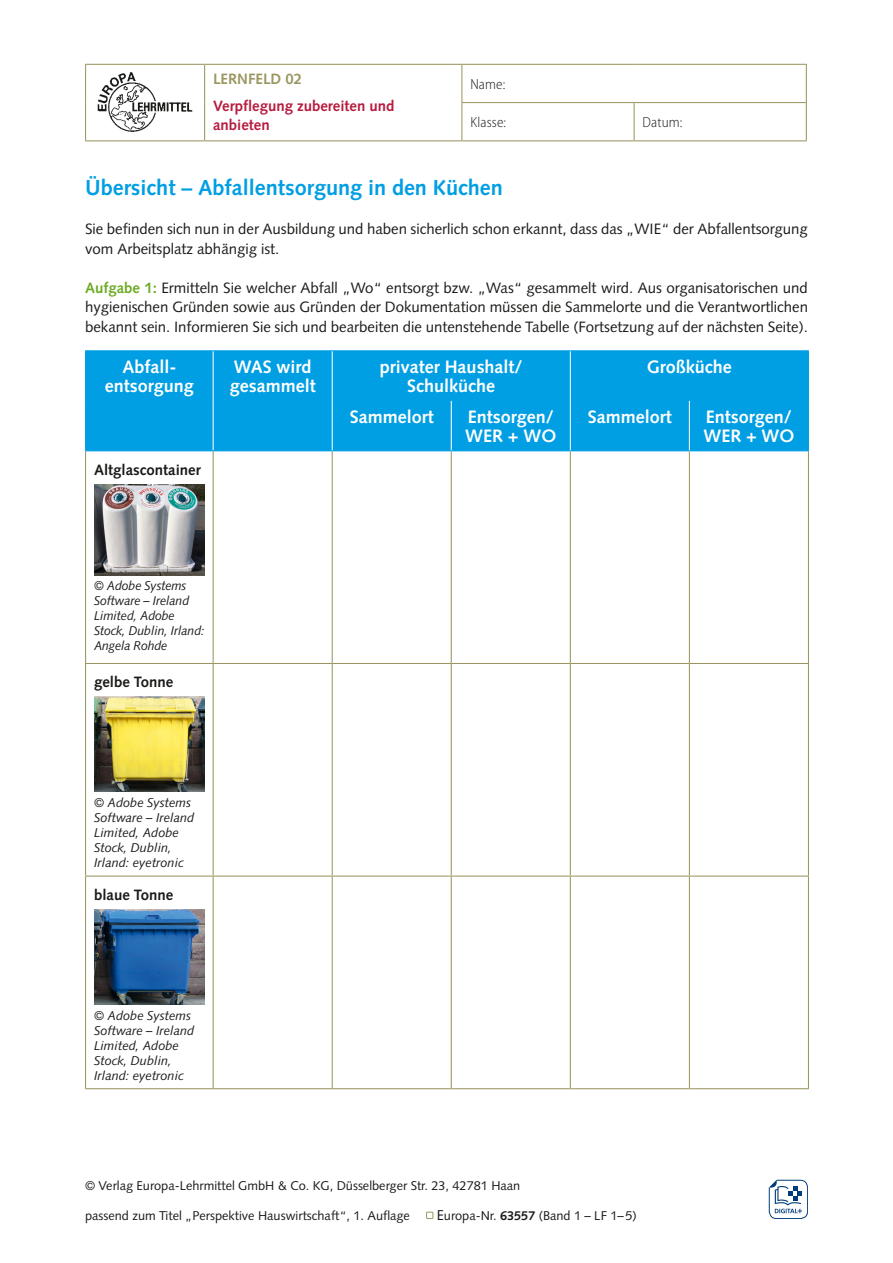
<style>
.page{position:relative;width:893px;height:1263px;background:#fff}
.page>*{position:absolute;margin:0;border:0;box-sizing:border-box;transform-origin:0 0}
.t1{font:700 21.75px "Syntax LT Std";color:#009ee3}
.t2{font:700 18px/19.5px "Syntax LT Std";color:#fff}
.t3{font:15px/19.5px "Syntax LT Std";color:#1a1a18}
.t4{font:700 15px "Syntax LT Std";color:#1a1a18}
.t5{font:700 15px/18.8px "Syntax LT Std";color:#b71b3e}
.t6{font:700 15px "Syntax LT Std";color:#9b9661}
.t7{font:300 semi-condensed 14.7px "Myriad Pro";letter-spacing:.01em;color:#1a1a18}
.t8{font:italic 12.75px/15px "Syntax LT Std";color:#1a1a18}
.t9{font:12.75px "Syntax LT Std";color:#1a1a18}
.s1{font-weight:700;color:#6dab25}
.s2{font-size:14.25px}
.s3{font-weight:700}
</style>
<div class="page">
<hr style="left:85px;top:64px;width:120px;height:1px;background:#9b9661">
<hr style="left:85px;top:65px;width:1px;height:38px;background:#9b9661">
<hr style="left:205px;top:64px;width:257px;height:1px;background:#9b9661">
<hr style="left:204px;top:65px;width:1px;height:38px;background:#9b9661">
<hr style="left:85px;top:103px;width:1px;height:37px;background:#9b9661">
<hr style="left:204px;top:103px;width:1px;height:37px;background:#9b9661">
<hr style="left:85px;top:140px;width:120px;height:1px;background:#9b9661">
<hr style="left:205px;top:140px;width:257px;height:1px;background:#9b9661">
<hr style="left:462px;top:64px;width:172px;height:1px;background:#9b9661">
<hr style="left:461px;top:65px;width:1px;height:37px;background:#9b9661">
<hr style="left:634px;top:64px;width:173px;height:1px;background:#9b9661">
<hr style="left:806px;top:65px;width:1px;height:37px;background:#9b9661">
<hr style="left:461px;top:102px;width:173px;height:1px;background:#9b9661">
<hr style="left:461px;top:103px;width:1px;height:37px;background:#9b9661">
<hr style="left:634px;top:102px;width:173px;height:1px;background:#9b9661">
<hr style="left:634px;top:103px;width:1px;height:37px;background:#9b9661">
<hr style="left:806px;top:103px;width:1px;height:37px;background:#9b9661">
<hr style="left:462px;top:140px;width:172px;height:1px;background:#9b9661">
<hr style="left:634px;top:140px;width:173px;height:1px;background:#9b9661">
<img style="left:98px;top:72px;width:94px;height:60px">
<div style="left:426px;top:1212px;width:7px;height:7px;border:1px solid #9b9661"></div>
<svg style="left:769px;top:1180px;width:39px;height:39px"></svg>
<div style="left:86px;top:351px;width:722px;height:99px;background:#009ee3"></div>
<hr style="left:85px;top:350px;width:128px;height:1px;background:#009ee3">
<hr style="left:213px;top:350px;width:119px;height:1px;background:#009ee3">
<hr style="left:332px;top:350px;width:119px;height:1px;background:#009ee3">
<hr style="left:451px;top:350px;width:119px;height:1px;background:#009ee3">
<hr style="left:570px;top:350px;width:119px;height:1px;background:#009ee3">
<hr style="left:689px;top:350px;width:120px;height:1px;background:#009ee3">
<hr style="left:213px;top:351px;width:1px;height:50px;background:#fff">
<hr style="left:213px;top:401px;width:1px;height:49px;background:#fff">
<hr style="left:85px;top:451px;width:1px;height:212px;background:#9b9661">
<hr style="left:213px;top:451px;width:1px;height:212px;background:#9b9661">
<hr style="left:332px;top:451px;width:1px;height:212px;background:#9b9661">
<hr style="left:451px;top:451px;width:1px;height:212px;background:#9b9661">
<hr style="left:570px;top:451px;width:1px;height:212px;background:#9b9661">
<hr style="left:689px;top:451px;width:1px;height:212px;background:#9b9661">
<hr style="left:808px;top:451px;width:1px;height:212px;background:#9b9661">
<hr style="left:85px;top:663px;width:128px;height:1px;background:#9b9661">
<hr style="left:85px;top:664px;width:1px;height:211px;background:#9b9661">
<hr style="left:213px;top:663px;width:119px;height:1px;background:#9b9661">
<hr style="left:213px;top:664px;width:1px;height:211px;background:#9b9661">
<hr style="left:332px;top:663px;width:119px;height:1px;background:#9b9661">
<hr style="left:332px;top:664px;width:1px;height:211px;background:#9b9661">
<hr style="left:451px;top:663px;width:119px;height:1px;background:#9b9661">
<hr style="left:451px;top:664px;width:1px;height:211px;background:#9b9661">
<hr style="left:570px;top:663px;width:119px;height:1px;background:#9b9661">
<hr style="left:570px;top:664px;width:1px;height:211px;background:#9b9661">
<hr style="left:689px;top:663px;width:120px;height:1px;background:#9b9661">
<hr style="left:689px;top:664px;width:1px;height:211px;background:#9b9661">
<hr style="left:808px;top:664px;width:1px;height:211px;background:#9b9661">
<hr style="left:85px;top:875px;width:128px;height:2px;background:#9b9661">
<hr style="left:85px;top:877px;width:1px;height:211px;background:#9b9661">
<hr style="left:213px;top:875px;width:119px;height:2px;background:#9b9661">
<hr style="left:213px;top:877px;width:1px;height:211px;background:#9b9661">
<hr style="left:332px;top:875px;width:119px;height:2px;background:#9b9661">
<hr style="left:332px;top:877px;width:1px;height:211px;background:#9b9661">
<hr style="left:451px;top:875px;width:119px;height:2px;background:#9b9661">
<hr style="left:451px;top:877px;width:1px;height:211px;background:#9b9661">
<hr style="left:570px;top:875px;width:119px;height:2px;background:#9b9661">
<hr style="left:570px;top:877px;width:1px;height:211px;background:#9b9661">
<hr style="left:689px;top:875px;width:120px;height:2px;background:#9b9661">
<hr style="left:689px;top:877px;width:1px;height:211px;background:#9b9661">
<hr style="left:808px;top:877px;width:1px;height:211px;background:#9b9661">
<hr style="left:85px;top:1088px;width:128px;height:1px;background:#9b9661">
<hr style="left:213px;top:1088px;width:119px;height:1px;background:#9b9661">
<hr style="left:332px;top:1088px;width:119px;height:1px;background:#9b9661">
<hr style="left:451px;top:1088px;width:119px;height:1px;background:#9b9661">
<hr style="left:570px;top:1088px;width:119px;height:1px;background:#9b9661">
<hr style="left:689px;top:1088px;width:120px;height:1px;background:#9b9661">
<hr style="left:85px;top:351px;width:1px;height:50px;background:#009ee3">
<hr style="left:808px;top:351px;width:1px;height:50px;background:#009ee3">
<hr style="left:85px;top:401px;width:1px;height:49px;background:#009ee3">
<hr style="left:808px;top:401px;width:1px;height:49px;background:#009ee3">
<hr style="left:85px;top:450px;width:128px;height:1px;background:#009ee3">
<hr style="left:213px;top:450px;width:119px;height:1px;background:#009ee3">
<hr style="left:332px;top:450px;width:119px;height:1px;background:#009ee3">
<hr style="left:451px;top:450px;width:119px;height:1px;background:#009ee3">
<hr style="left:570px;top:450px;width:119px;height:1px;background:#009ee3">
<hr style="left:689px;top:450px;width:120px;height:1px;background:#009ee3">
<hr style="left:332px;top:351px;width:1px;height:50px;background:#fff">
<hr style="left:332px;top:401px;width:1px;height:49px;background:#fff">
<hr style="left:570px;top:351px;width:1px;height:50px;background:#fff">
<hr style="left:570px;top:401px;width:1px;height:49px;background:#fff">
<hr style="left:451px;top:401px;width:1px;height:49px;background:#fff">
<hr style="left:689px;top:401px;width:1px;height:49px;background:#fff">
<img style="left:94px;top:484px;width:111px;height:91px">
<img style="left:94px;top:697px;width:111px;height:95px">
<img style="left:94px;top:909px;width:111px;height:95px">
<p class="t6" style="left:213px;top:70px;width:90px">LERNFELD 02</p>
<p class="t5" style="left:213px;top:97px;width:183px">Verpflegung zubereiten und anbieten</p>
<p class="t7" style="left:470px;top:76px;width:36px">Name:</p>
<p class="t7" style="left:470px;top:114px;width:37px">Klasse:</p>
<p class="t7" style="left:643px;top:114px;width:41px">Datum:</p>
<h1 class="t1" style="left:85px;top:175px;width:419px">Übersicht – Abfallentsorgung in den Küchen</h1>
<p class="t3" style="left:85px;top:219px;width:724px">Sie befinden sich nun in der Ausbildung und haben sicherlich schon erkannt, dass das „WIE“ der Abfallentsorgung vom Arbeitsplatz abhängig ist.</p>
<p class="t3" style="left:85px;top:278px;width:724px;text-align:justify"><span class="s1">Aufgabe 1:</span> Ermitteln Sie welcher Abfall „Wo“ entsorgt bzw. „Was“ gesammelt wird. Aus organisatorischen und hygienischen Gründen sowie aus Gründen der Dokumentation müssen die Sammelorte und die Verantwortlichen bekannt sein. Informieren Sie sich und bearbeiten die untenstehende Tabelle (Fortsetzung auf der nächsten Seite).</p>
<p class="t2" style="left:105px;top:357px;width:91px;text-align:center">Abfall&shy;entsorgung</p>
<p class="t2" style="left:230px;top:357px;width:87px">WAS wird gesammelt</p>
<p class="t2" style="left:380px;top:357px;width:144px;text-align:center">privater Haushalt/<br>Schulküche</p>
<p class="t2" style="left:647px;top:357px;width:87px">Großküche</p>
<p class="t2" style="left:350px;top:407px;width:85px">Sammelort</p>
<p class="t2" style="left:465px;top:407px;width:93px">Entsorgen/<br>WER + WO</p>
<p class="t2" style="left:588px;top:407px;width:85px">Sammelort</p>
<p class="t2" style="left:703px;top:407px;width:93px">Entsorgen/<br>WER + WO</p>
<p class="t4" style="left:94px;top:461px;width:108px">Altglascontainer</p>
<p class="t8" style="left:94px;top:578px;width:112px">© Adobe Systems<br>Software – Ireland<br>Limited, Adobe<br>Stock, Dublin, Irland:<br>Angela Rohde</p>
<p class="t4" style="left:94px;top:674px;width:81px">gelbe Tonne</p>
<p class="t8" style="left:94px;top:795px;width:102px">© Adobe Systems<br>Software – Ireland<br>Limited, Adobe<br>Stock, Dublin,<br>Irland: eyetronic</p>
<p class="t4" style="left:94px;top:886px;width:81px">blaue Tonne</p>
<p class="t8" style="left:94px;top:1008px;width:102px">© Adobe Systems<br>Software – Ireland<br>Limited, Adobe<br>Stock, Dublin,<br>Irland: eyetronic</p>
<p class="t9" style="left:85px;top:1178px;width:437px">© Verlag Europa-Lehrmittel GmbH &amp; Co. KG, Düsselberger Str. 23, 42781 Haan</p>
<p class="t9" style="left:85px;top:1208px;width:326px">passend zum Titel „Perspektive Hauswirtschaft“, 1. Auflage</p>
<p class="t9" style="left:437px;top:1208px;width:201px"><span class="s2">E</span>uropa-Nr. <span class="s3">63557</span> (Band 1 – LF 1–5)</p>
</div>
